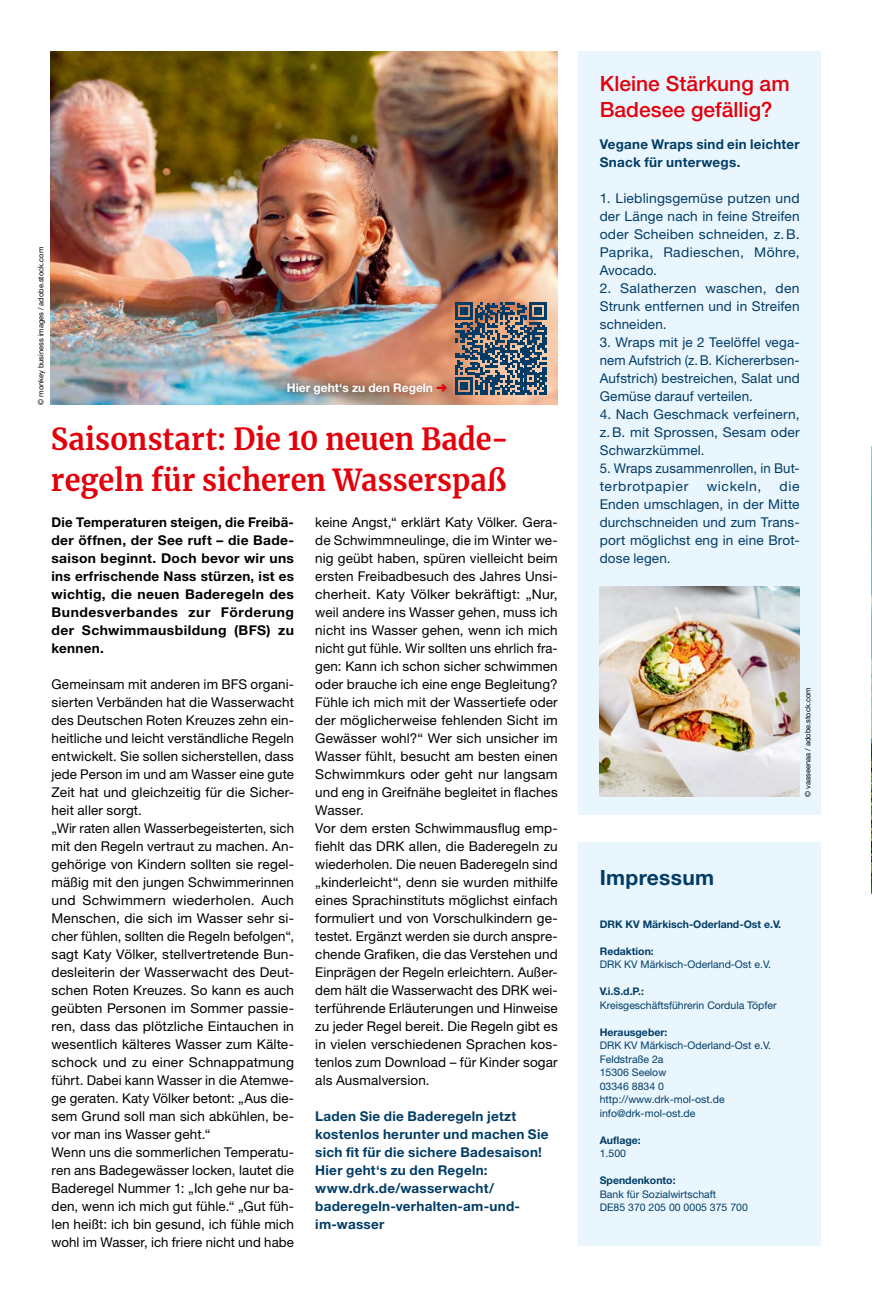
<style>
.page{position:relative;width:872px;height:1297px;background:#fff}
.page>*{position:absolute;margin:0;border:0;box-sizing:border-box;transform-origin:0 0}
.MGB_Headline{font:700 30px/40.5px "Merriweather";color:#e3000b;scale:.96 1}
.MGB_Headline-2{font:500 21px/25.5px "Helvetica Neue LT Pro";color:#e3000b}
.t1{font:700 21px "Helvetica Neue LT Pro";letter-spacing:.015em;color:#003c65}
.MGB_Copy{font:13.5px/18px "Helvetica Neue LT Pro";letter-spacing:.01em;color:#000;text-align:justify}
.MGB_Copy-2{font:13.5px/18px "Helvetica Neue LT Pro";letter-spacing:.01em;color:#003c65;text-align:justify}
.MGB_Copy-3{font:700 13.5px/18px "Helvetica Neue LT Pro";letter-spacing:.03em;color:#000;text-align:justify}
.MGB_Info{font:700 13.5px/18px "Helvetica Neue LT Pro";letter-spacing:.02em;color:#003c65}
.MGB_Copy-4{font:700 13.5px/18px "Helvetica Neue LT Pro";letter-spacing:.02em;color:#003c65}
.MGB_Copy-5{font:13.5px "Helvetica Neue LT Pro";letter-spacing:.045em;color:#003c65}
.MGB_BU{font:700 12px "Helvetica Neue LT Pro";color:#fff}
.MGB_Impressum{font:10.5px/13.5px "Helvetica Neue LT Pro";color:#003c65}
.MGB_Impressum-2{font:700 10.5px "Helvetica Neue LT Pro";color:#003c65}
.MGB_Fotocredits{font:7.5px "Helvetica Neue LT Pro";color:#000}
.s1{color:#e3000b}
</style>
<div class="page">
<img style="left:871px;top:446px;width:1px;height:447px">
<div style="left:578px;top:842px;width:243px;height:404px;background:#eaf6fe"></div>
<div style="left:578px;top:51px;width:243px;height:764px;background:#eaf6fe"></div>
<img style="left:50px;top:51px;width:507px;height:354px">
<img style="left:600px;top:587px;width:199px;height:210px">
<svg style="left:455px;top:303px;width:92px;height:92px"></svg>
<div style="left:281px;top:377px;width:174px;height:26px;background:#000;opacity:.55"></div>
<p class="MGB_Fotocredits" style="left:36px;top:405px;width:159px;rotate:-90deg">© monkey business images / adobe.stock.com</p>
<p class="MGB_BU" style="left:287px;top:380px;width:162px">Hier geht‘s zu den Regeln <span class="s1">➜</span></p>
<p class="MGB_Headline" style="left:51px;top:418px;width:478px">Saisonstart: Die 10 neuen Bade&shy;regeln für sicheren Wasserspaß</p>
<p class="MGB_Copy-3" style="left:52px;top:512px;width:244px">Die Temperaturen steigen, die Freibä&shy;der öffnen, der See ruft – die Bade&shy;saison beginnt. Doch bevor wir uns ins erfrischende Nass stürzen, ist es wichtig, die neuen Baderegeln des Bundesverbandes zur Förderung der Schwimmausbildung (BFS) zu kennen.</p>
<p class="MGB_Copy" style="left:52px;top:674px;width:244px">Gemeinsam mit anderen im BFS organi&shy;sierten Verbänden hat die Wasserwacht des Deutschen Roten Kreuzes zehn ein&shy;heitliche und leicht verständliche Regeln entwickelt. Sie sollen sicherstellen, dass jede Person im und am Wasser eine gute Zeit hat und gleichzeitig für die Sicher&shy;heit aller sorgt.</p>
<p class="MGB_Copy" style="left:52px;top:818px;width:244px">„Wir raten allen Wasserbegeisterten, sich mit den Regeln vertraut zu machen. An&shy;gehörige von Kindern sollten sie regel&shy;mäßig mit den jungen Schwimmerinnen und Schwimmern wiederholen. Auch Menschen, die sich im Wasser sehr si&shy;cher fühlen, sollten die Regeln befolgen“, sagt Katy Völker, stellvertretende Bun&shy;desleiterin der Wasserwacht des Deut&shy;schen Roten Kreuzes. So kann es auch geübten Personen im Sommer passie&shy;ren, dass das plötzliche Eintauchen in wesentlich kälteres Wasser zum Kälte&shy;schock und zu einer Schnappatmung führt. Dabei kann Wasser in die Atemwe&shy;ge geraten. Katy Völker betont: „Aus die&shy;sem Grund soll man sich abkühlen, be&shy;vor man ins Wasser geht.“</p>
<p class="MGB_Copy" style="left:52px;top:1142px;width:244px">Wenn uns die sommerlichen Temperatu&shy;ren ans Badegewässer locken, lautet die Baderegel Nummer 1: „Ich gehe nur ba&shy;den, wenn ich mich gut fühle.“ „Gut füh&shy;len heißt: ich bin gesund, ich fühle mich wohl im Wasser, ich friere nicht und habe</p>
<p class="MGB_Copy" style="left:315px;top:512px;width:244px">keine Angst,“ erklärt Katy Völker. Gera&shy;de Schwimmneulinge, die im Winter we&shy;nig geübt haben, spüren vielleicht beim ersten Freibadbesuch des Jahres Unsi&shy;cherheit. Katy Völker bekräftigt: „Nur, weil andere ins Wasser gehen, muss ich nicht ins Wasser gehen, wenn ich mich nicht gut fühle. Wir sollten uns ehrlich fra&shy;gen: Kann ich schon sicher schwimmen oder brauche ich eine enge Begleitung?<br>Fühle ich mich mit der Wassertiefe oder der möglicherweise fehlenden Sicht im Gewässer wohl?“ Wer sich unsicher im Wasser fühlt, besucht am besten einen Schwimmkurs oder geht nur langsam und eng in Greifnähe begleitet in flaches Wasser.</p>
<p class="MGB_Copy" style="left:315px;top:818px;width:244px">Vor dem ersten Schwimmausflug emp&shy;fiehlt das DRK allen, die Baderegeln zu wiederholen. Die neuen Baderegeln sind „kinderleicht“, denn sie wurden mithilfe eines Sprachinstituts möglichst einfach formuliert und von Vorschulkindern ge&shy;testet. Ergänzt werden sie durch anspre&shy;chende Grafiken, die das Verstehen und Einprägen der Regeln erleichtern. Außer&shy;dem hält die Wasserwacht des DRK wei&shy;terführende Erläuterungen und Hinweise zu jeder Regel bereit. Die Regeln gibt es in vielen verschiedenen Sprachen kos&shy;tenlos zum Download – für Kinder sogar als Ausmalversion.</p>
<p class="MGB_Info" style="left:315px;top:1106px;width:235px">Laden Sie die Baderegeln jetzt kostenlos herunter und machen Sie sich fit für die sichere Badesaison!</p>
<p class="MGB_Info" style="left:315px;top:1160px;width:206px">Hier geht‘s zu den Regeln: www.drk.de/wasserwacht/ baderegeln-verhalten-am-und&shy;im-wasser</p>
<p class="MGB_Headline-2" style="left:600px;top:71px;width:191px">Kleine Stärkung am<br>Badesee gefällig?</p>
<p class="MGB_Copy-4" style="left:600px;top:134px;width:201px">Vegane Wraps sind ein leichter<br>Snack für unterwegs.</p>
<p class="MGB_Copy-2" style="left:600px;top:188px;width:201px">1. Lieblingsgemüse putzen und der Länge nach in feine Streifen oder Scheiben schneiden, z.B.<br>Paprika, Radieschen, Möhre, Avocado.</p>
<p class="MGB_Copy-2" style="left:600px;top:278px;width:201px">2. Salatherzen waschen, den Strunk entfernen und in Streifen schneiden.</p>
<p class="MGB_Copy-2" style="left:600px;top:332px;width:201px">3. Wraps mit je 2 Teelöffel vega&shy;nem Aufstrich (z.B. Kichererbsen-Aufstrich) bestreichen, Salat und Gemüse darauf verteilen.</p>
<p class="MGB_Copy-2" style="left:600px;top:404px;width:201px">4. Nach Geschmack verfeinern, z.B. mit Sprossen, Sesam oder Schwarzkümmel.</p>
<p class="MGB_Copy-2" style="left:600px;top:458px;width:201px">5. Wraps zusammenrollen, in But&shy;terbrotpapier</p>
<p class="MGB_Copy-2" style="left:600px;top:476px;width:201px;text-indent:180px">die Enden umschlagen, in der Mitte durchschneiden und zum Trans&shy;port möglichst eng in eine Brot&shy;dose legen.</p>
<p class="MGB_Copy-5" style="left:706px;top:477px;width:56px">wickeln,</p>
<p class="MGB_Fotocredits" style="left:803px;top:797px;width:111px;rotate:-90deg">© vaaseenaa / adobe.stock.com</p>
<p class="t1" style="left:600px;top:865px;width:116px">Impressum</p>
<p class="MGB_Impressum-2" style="left:600px;top:917px;width:183px">DRK KV Märkisch-Oderland-Ost e.V.</p>
<p class="MGB_Impressum-2" style="left:600px;top:944px;width:56px">Redaktion:</p>
<p class="MGB_Impressum" style="left:600px;top:957px;width:173px">DRK KV Märkisch-Oderland-Ost e.V.</p>
<p class="MGB_Impressum-2" style="left:600px;top:985px;width:46px">V.i.S.d.P.:</p>
<p class="MGB_Impressum" style="left:600px;top:998px;width:178px">Kreisgeschäftsführerin Cordula Töpfer</p>
<p class="MGB_Impressum-2" style="left:600px;top:1025px;width:69px">Herausgeber:</p>
<p class="MGB_Impressum" style="left:600px;top:1038px;width:173px">DRK KV Märkisch-Oderland-Ost e.V.</p>
<p class="MGB_Impressum" style="left:600px;top:1052px;width:68px">Feldstraße 2a<br>15306 Seelow</p>
<p class="MGB_Impressum" style="left:600px;top:1079px;width:66px">03346 8834 0</p>
<p class="MGB_Impressum" style="left:600px;top:1092px;width:126px">http://www.drk-mol-ost.de info@drk-mol-ost.de</p>
<p class="MGB_Impressum-2" style="left:600px;top:1133px;width:43px">Auflage:</p>
<p class="MGB_Impressum" style="left:600px;top:1146px;width:28px">1.500</p>
<p class="MGB_Impressum-2" style="left:600px;top:1174px;width:77px">Spendenkonto:</p>
<p class="MGB_Impressum" style="left:600px;top:1187px;width:118px">Bank für Sozialwirtschaft</p>
<p class="MGB_Impressum" style="left:600px;top:1200px;width:150px">DE85 370 205 00 0005 375 700</p>
</div>
